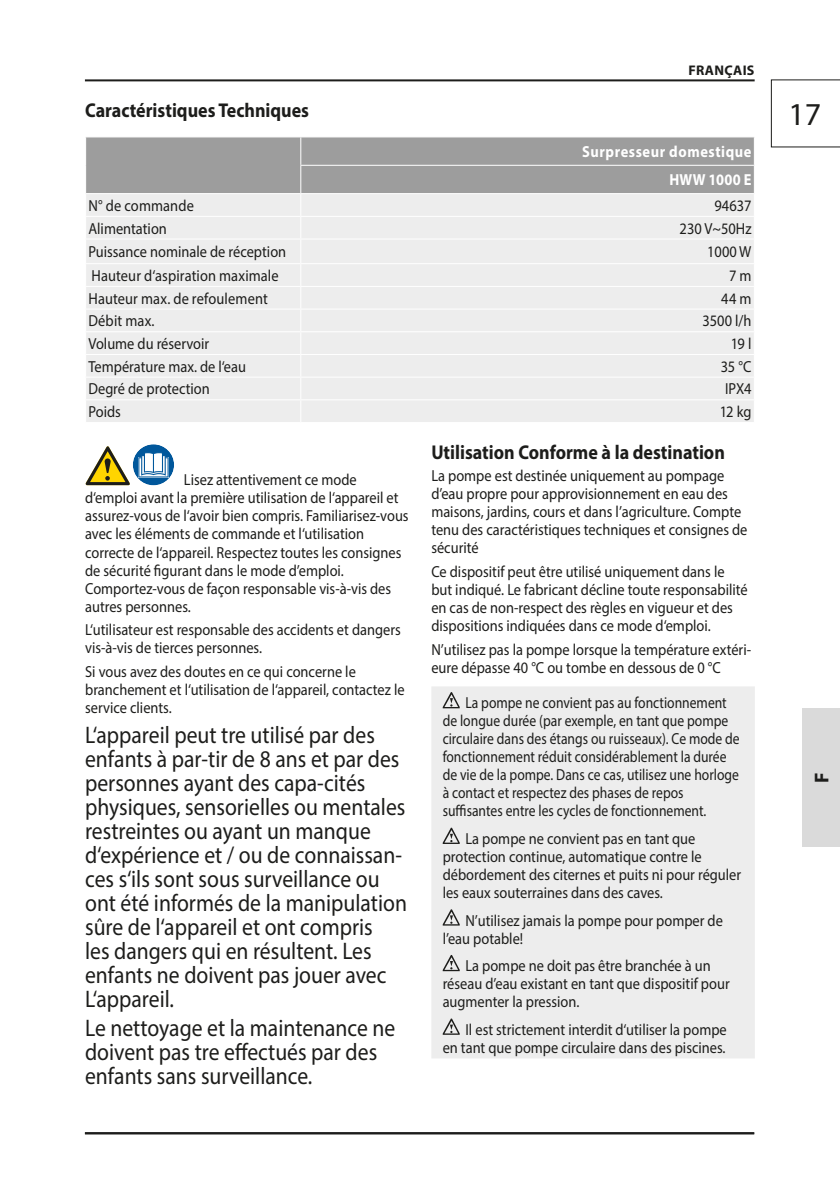
<style>
.page{position:relative;width:840px;height:1191px;background:#fff}
.page>*{position:absolute;margin:0;border:0;box-sizing:border-box;transform-origin:0 0}
.t1{font:32px "Myriad Pro";color:#1d1d1b}
.t2{font:24px/24px "Myriad Pro";color:#1d1d1b;scale:.9 1}
.t3{font:700 20px "Myriad Pro";color:#1d1d1b;scale:.9 1}
.t4{font:700 20px "Myriad Pro";color:#1d1d1b}
.t5{font:16px/18px "Myriad Pro";color:#1d1d1b;scale:.9 1}
.t6{font:16px/18px "Myriad Pro";color:#1d1d1b;scale:.85 1}
.t7{font:700 16px/28.4px "Myriad Pro";letter-spacing:.04em;color:#fff;text-align:right;scale:.9 1}
.t8{font:700 14px "Myriad Pro";letter-spacing:.02em;color:#1d1d1b}
</style>
<div class="page">
<hr style="left:85px;top:1132px;width:668px;height:2px;background:#1d1d1b">
<hr style="left:85px;top:79px;width:669px;height:2px;background:#1d1d1b">
<svg style="left:770px;top:79px;width:69px;height:69px"></svg>
<hr style="left:839px;top:708px;width:1px;height:138px;background:#dadada">
<div style="left:801px;top:708px;width:38px;height:138px;background:#dadada"></div>
<svg style="left:85px;top:137px;width:669px;height:285px;background:#dedede"></svg>
<svg style="left:133px;top:444px;width:41px;height:41px"></svg>
<svg style="left:138px;top:452px;width:30px;height:25px"></svg>
<svg style="left:86px;top:446px;width:44px;height:39px"></svg>
<div style="left:431px;top:686px;width:323px;height:372px;background:#ededed"></div>
<svg style="left:442px;top:692px;width:17px;height:16px"></svg>
<svg style="left:442px;top:827px;width:17px;height:17px"></svg>
<svg style="left:442px;top:909px;width:17px;height:16px"></svg>
<svg style="left:442px;top:955px;width:17px;height:16px"></svg>
<svg style="left:442px;top:1018px;width:17px;height:16px"></svg>
<p class="t3" style="left:85px;top:97px;width:250px">Caractéristiques Techniques</p>
<p class="t8" style="left:688px;top:61px;width:67px">FRANÇAIS</p>
<p class="t7" style="left:582px;top:137px;width:189px">Surpresseur domestique<br>HWW 1000 E</p>
<p class="t5" style="left:88px;top:196px;width:119px">N° de commande</p>
<p class="t5" style="left:714px;top:196px;width:43px">94637</p>
<p class="t5" style="left:88px;top:219px;width:89px">Alimentation</p>
<p class="t5" style="left:679px;top:219px;width:81px">230 V~50Hz</p>
<p class="t5" style="left:88px;top:243px;width:221px">Puissance nominale de réception</p>
<p class="t5" style="left:706px;top:243px;width:51px">1000 W</p>
<p class="t5" style="left:91px;top:266px;width:209px">Hauteur d‘aspiration maximale</p>
<p class="t5" style="left:728px;top:266px;width:26px">7 m</p>
<p class="t5" style="left:88px;top:289px;width:201px">Hauteur max. de refoulement</p>
<p class="t5" style="left:720px;top:289px;width:35px">44 m</p>
<p class="t5" style="left:88px;top:312px;width:75px">Débit max.</p>
<p class="t5" style="left:702px;top:312px;width:56px">3500 l/h</p>
<p class="t5" style="left:88px;top:334px;width:136px">Volume du réservoir</p>
<p class="t5" style="left:730px;top:334px;width:24px">19 l</p>
<p class="t5" style="left:88px;top:357px;width:176px">Température max. de l‘eau</p>
<p class="t5" style="left:720px;top:357px;width:36px">35 °C</p>
<p class="t5" style="left:88px;top:380px;width:136px">Degré de protection</p>
<p class="t5" style="left:724px;top:380px;width:31px">IPX4</p>
<p class="t5" style="left:88px;top:402px;width:37px">Poids</p>
<p class="t5" style="left:719px;top:402px;width:37px">12 kg</p>
<p class="t5" style="left:85px;top:471px;width:361px;text-indent:99px">Lisez attentivement ce mode d‘emploi avant la première utilisation de l‘appareil et assurez-vous de l‘avoir bien compris. Familiarisez-vous avec les éléments de commande et l‘utilisation correcte de l‘appareil. Respectez toutes les consignes de sécurité figurant dans le mode d’emploi.<br>Comportez-vous de façon responsable vis-à-vis des autres personnes.</p>
<p class="t5" style="left:85px;top:620px;width:352px">L‘utilisateur est responsable des accidents et dangers vis-à-vis de tierces personnes.</p>
<p class="t5" style="left:85px;top:662px;width:356px">Si vous avez des doutes en ce qui concerne le branchement et l‘utilisation de l‘appareil, contactez le service clients.</p>
<p class="t2" style="left:85px;top:722px;width:359px">L‘appareil peut tre utilisé par des enfants à par-tir de 8 ans et par des personnes ayant des capa-cités physiques, sensorielles ou mentales restreintes ou ayant un manque d‘expérience et / ou de connaissan&shy;ces s‘ils sont sous surveillance ou ont été informés de la manipulation sûre de l‘appareil et ont compris<br>les dangers qui en résultent. Les enfants ne doivent pas jouer avec<br>L‘appareil.</p>
<h2 class="t2" style="left:85px;top:1016px;width:346px">Le nettoyage et la maintenance ne doivent pas tre effectués par des enfants sans surveillance.</h2>
<p class="t3" style="left:431px;top:439px;width:327px">Utilisation Conforme à la destination</p>
<p class="t5" style="left:431px;top:467px;width:352px">La pompe est destinée uniquement au pompage d’eau propre pour approvisionnement en eau des maisons, jardins, cours et dans l’agriculture. Compte tenu des caractéristiques techniques et consignes de sécurité</p>
<p class="t5" style="left:431px;top:562px;width:353px">Ce dispositif peut être utilisé uniquement dans le but indiqué. Le fabricant décline toute responsabilité en cas de non-respect des règles en vigueur et des dispositions indiquées dans ce mode d‘emploi.</p>
<p class="t5" style="left:431px;top:640px;width:356px">N’utilisez pas la pompe lorsque la température extéri&shy;eure dépasse 40 °C ou tombe en dessous de 0 °C</p>
<p class="t6" style="left:442px;top:693px;width:351px;text-indent:23px">La pompe ne convient pas au fonctionnement de longue durée (par exemple, en tant que pompe circulaire dans des étangs ou ruisseaux). Ce mode de fonctionnement réduit considérablement la durée de vie de la pompe. Dans ce cas, utilisez une horloge à contact et respectez des phases de repos suffisantes entre les cycles de fonctionnement.</p>
<p class="t5" style="left:442px;top:829px;width:333px;text-indent:23px">La pompe ne convient pas en tant que protection continue, automatique contre le débordement des citernes et puits ni pour réguler les eaux souterraines dans des caves.</p>
<p class="t5" style="left:442px;top:911px;width:313px;text-indent:23px">N’utilisez jamais la pompe pour pomper de l’eau potable!</p>
<p class="t5" style="left:442px;top:956px;width:320px;text-indent:23px">La pompe ne doit pas être branchée à un réseau d’eau existant en tant que dispositif pour augmenter la pression.</p>
<p class="t5" style="left:442px;top:1020px;width:317px;text-align:right">Il est strictement interdit d‘utiliser la pompe<br>en tant que pompe circulaire dans des piscines.</p>
<h1 class="t1" style="left:788px;top:95px;width:34px">17</h1>
<p class="t4" style="left:808px;top:782px;width:12px;rotate:-90deg">F</p>
</div>
